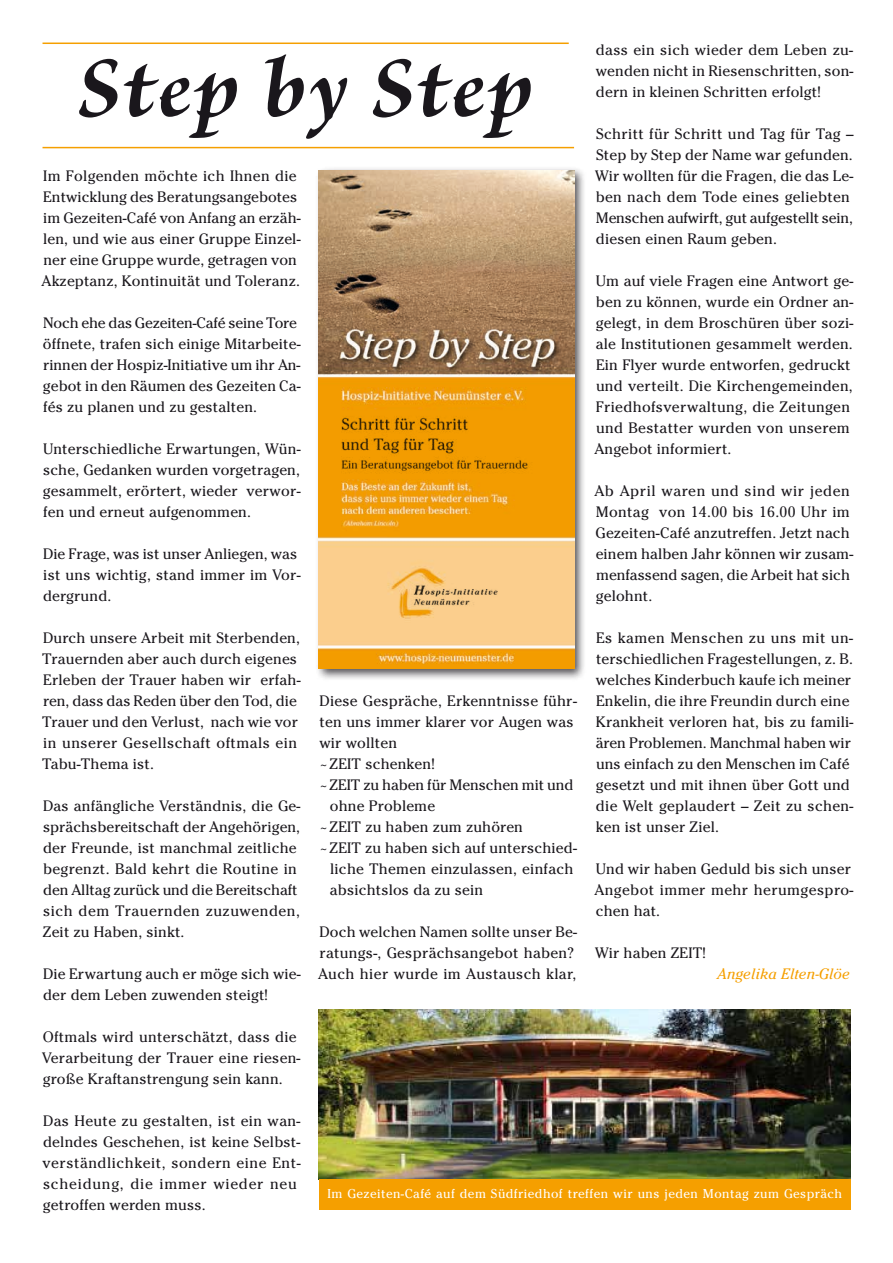
<style>
.page{position:relative;width:893px;height:1263px;background:#fff}
.page>*{position:absolute;margin:0;border:0;box-sizing:border-box;transform-origin:0 0}
.t1{font:italic 700 90px "Brioso Pro";letter-spacing:.03em;color:#1a171c}
.t2{font:15px/21px "Cheltenham";letter-spacing:.01em;color:#1a171c}
.t3{font:italic 15px "Cheltenham";letter-spacing:.01em;color:#f59f00}
.t4{font:12.75px "Cheltenham";letter-spacing:.035em;color:#fff}
</style>
<div class="page">
<hr style="left:43px;top:43px;width:526px;height:1px;background:#f59f00">
<hr style="left:43px;top:147px;width:531px;height:1px;background:#f59f00">
<div style="left:315px;top:166px;width:272px;height:515px;background:#1a171c;opacity:.75"></div>
<img style="left:319px;top:170px;width:255px;height:499px">
<img style="left:319px;top:1010px;width:531px;height:169px">
<div style="left:319px;top:1179px;width:531px;height:31px;background:#f59f00"></div>
<h1 class="t1" style="left:78px;top:32px;width:457px">Step by Step</h1>
<p class="t2" style="left:596px;top:39px;width:259px;text-align:justify">dass ein sich wieder dem Leben zu&shy;wenden nicht in Riesenschritten, son&shy;dern in kleinen Schritten erfolgt!</p>
<p class="t2" style="left:595px;top:123px;width:260px">Schritt für Schritt und Tag für Tag – Step by Step der Name war gefunden.<br>Wir wollten für die Fragen, die das Le&shy;ben nach dem Tode eines geliebten Menschen aufwirft, gut aufgestellt sein, diesen einen Raum geben.</p>
<p class="t2" style="left:594px;top:270px;width:260px">Um auf viele Fragen eine Antwort ge&shy;ben zu können, wurde ein Ordner an&shy;gelegt, in dem Broschüren über sozi&shy;ale Institutionen gesammelt werden.<br>Ein Flyer wurde entworfen, gedruckt und verteilt. Die Kirchengemeinden, Friedhofsverwaltung, die Zeitungen und Bestatter wurden von unserem Angebot informiert.</p>
<p class="t2" style="left:594px;top:480px;width:260px">Ab April waren und sind wir jeden<br>Montag von 14.00 bis 16.00 Uhr im<br>Gezeiten-Café anzutreffen. Jetzt nach einem halben Jahr können wir zusam&shy;menfassend sagen, die Arbeit hat sich gelohnt.</p>
<p class="t2" style="left:596px;top:627px;width:259px">Es kamen Menschen zu uns mit un&shy;terschiedlichen Fragestellungen, z. B. welches Kinderbuch kaufe ich meiner Enkelin, die ihre Freundin durch eine Krankheit verloren hat, bis zu famili&shy;ären Problemen. Manchmal haben wir uns einfach zu den Menschen im Café gesetzt und mit ihnen über Gott und die Welt geplaudert – Zeit zu schen&shy;ken ist unser Ziel.</p>
<p class="t2" style="left:594px;top:858px;width:260px">Und wir haben Geduld bis sich unser<br>Angebot immer mehr herumgespro&shy;chen hat.</p>
<p class="t2" style="left:595px;top:942px;width:112px">Wir haben ZEIT!</p>
<p class="t3" style="left:717px;top:965px;width:134px">Angelika Elten-Glöe</p>
<p class="t2" style="left:42px;top:165px;width:260px">Im Folgenden möchte ich Ihnen die Entwicklung des Beratungsangebotes im Gezeiten-Café von Anfang an erzäh&shy;len, und wie aus einer Gruppe Einzel&shy;ner eine Gruppe wurde, getragen von Akzeptanz, Kontinuität und Toleranz.</p>
<p class="t2" style="left:43px;top:312px;width:259px">Noch ehe das Gezeiten-Café seine Tore öffnete, trafen sich einige Mitarbeite&shy;rinnen der Hospiz-Initiative um ihr An&shy;gebot in den Räumen des Gezeiten Ca&shy;fés zu planen und zu gestalten.</p>
<p class="t2" style="left:43px;top:438px;width:259px;text-align:justify">Unterschiedliche Erwartungen, Wün&shy;sche, Gedanken wurden vorgetragen, gesammelt, erörtert, wieder verwor&shy;fen und erneut aufgenommen.</p>
<p class="t2" style="left:43px;top:543px;width:259px">Die Frage, was ist unser Anliegen, was ist uns wichtig, stand immer im Vor&shy;dergrund.</p>
<p class="t2" style="left:42px;top:627px;width:260px">Durch unsere Arbeit mit Sterbenden, Trauernden aber auch durch eigenes Erleben der Trauer haben wir erfah&shy;ren, dass das Reden über den Tod, die Trauer und den Verlust, nach wie vor in unserer Gesellschaft oftmals ein Tabu-Thema ist.</p>
<p class="t2" style="left:43px;top:795px;width:259px">Das anfängliche Verständnis, die Ge&shy;sprächsbereitschaft der Angehörigen, der Freunde, ist manchmal zeitliche begrenzt. Bald kehrt die Routine in den Alltag zurück und die Bereitschaft sich dem Trauernden zuzuwenden, Zeit zu Haben, sinkt.</p>
<p class="t2" style="left:43px;top:963px;width:259px">Die Erwartung auch er möge sich wie&shy;der dem Leben zuwenden steigt!</p>
<p class="t2" style="left:42px;top:1026px;width:260px">Oftmals wird unterschätzt, dass die<br>Verarbeitung der Trauer eine riesen&shy;große Kraftanstrengung sein kann.</p>
<p class="t2" style="left:43px;top:1110px;width:260px">Das Heute zu gestalten, ist ein wan&shy;delndes Geschehen, ist keine Selbst&shy;verständlichkeit, sondern eine Ent&shy;scheidung, die immer wieder neu getroffen werden muss.</p>
<p class="t2" style="left:320px;top:690px;width:259px">Diese Gespräche, Erkenntnisse führ-</p>
<p class="t2" style="left:320px;top:711px;width:255px">ten uns immer klarer vor Augen was</p>
<p class="t2" style="left:319px;top:732px;width:79px">wir wollten</p>
<p class="t2" style="left:320px;top:753px;width:116px">~ZEIT schenken!</p>
<p class="t2" style="left:320px;top:774px;width:255px">~ZEIT zu haben für Menschen mit und</p>
<p class="t2" style="left:330px;top:795px;width:107px">ohne Probleme</p>
<p class="t2" style="left:320px;top:816px;width:205px">~ZEIT zu haben zum zuhören</p>
<p class="t2" style="left:320px;top:837px;width:259px">~ZEIT zu haben sich auf unterschied-</p>
<p class="t2" style="left:330px;top:858px;width:245px">liche Themen einzulassen, einfach</p>
<p class="t2" style="left:330px;top:879px;width:155px">absichtslos da zu sein</p>
<p class="t2" style="left:318px;top:921px;width:260px">Doch welchen Namen sollte unser Be&shy;ratungs-, Gesprächsangebot haben?<br>Auch hier wurde im Austausch klar,</p>
<p class="t4" style="left:327px;top:1186px;width:516px">Im Gezeiten-Café auf dem Südfriedhof treffen wir uns jeden Montag zum Gespräch</p>
</div>
